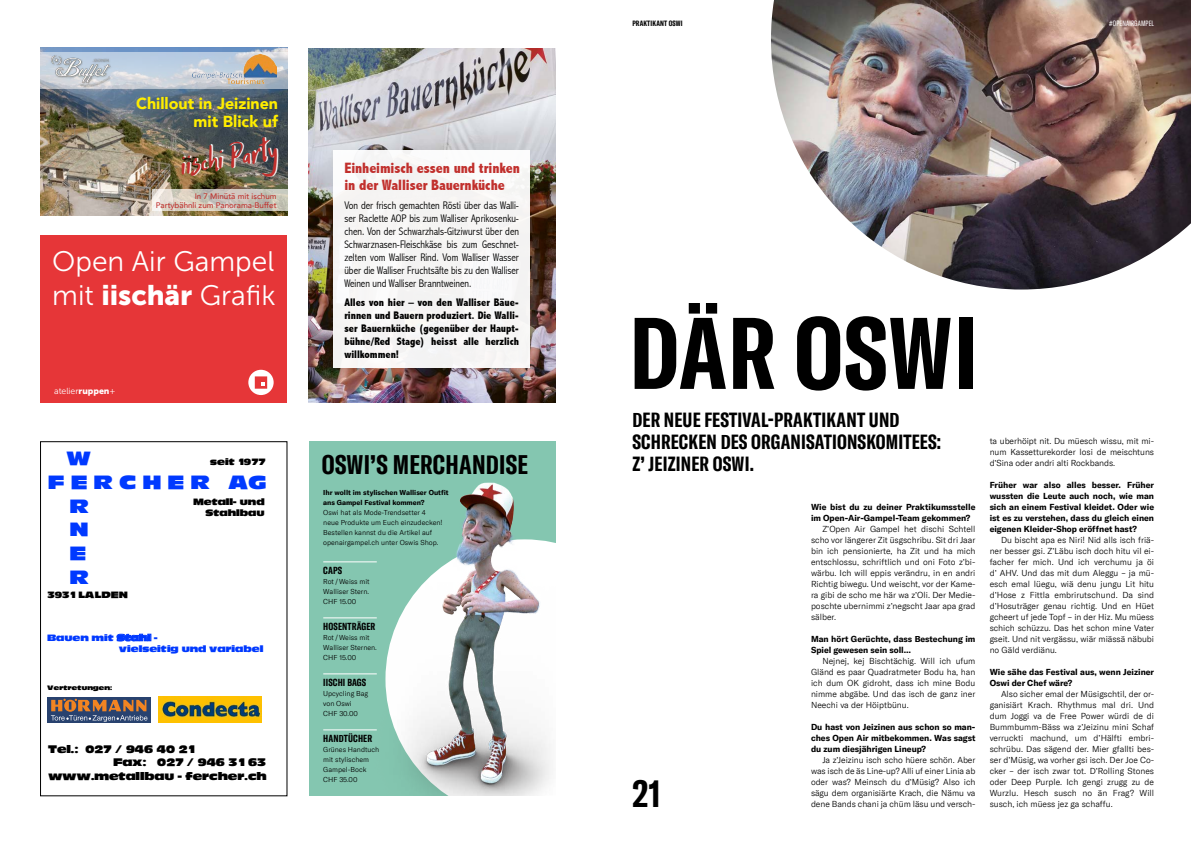
<style>
.page{position:relative;width:1191px;height:842px;background:#fff}
.page>*{position:absolute;margin:0;border:0;box-sizing:border-box;transform-origin:0 0}
.t1{font:700 extra-condensed 100px "GT America";letter-spacing:.01em;color:#000}
.t2{font:700 extra-condensed 37px "GT America";color:#000}
.t3{font:33.4px "Hitch Hike";color:#fff}
.t4{font:28.2px/33.8px "Museo Sans 300";color:#fff}
.t5{font:700 extra-condensed 26.3px "GT America";letter-spacing:.01em;color:#000}
.t6{font:700 extra-condensed 20px/22px "GT America";letter-spacing:.01em;color:#000}
.t7{font:19.1px/23.9px "Anton Bold DB";color:#0039ff}
.t8{font:900 16px/18px "Avenir";color:#ffed00;text-align:right}
.t9{font:800 condensed 15px/17px "Abadi";letter-spacing:-.005em;color:#c1302d}
.t10{font:300 condensed 11px/13px "Abadi";color:#000;text-align:justify}
.t11{font:800 condensed 11px/13px "Abadi";color:#000;text-align:justify}
.t12{font:10.9px "Anton Bold DB";color:#000}
.t13{font:700 extra-condensed 10px "GT America";letter-spacing:.015em;color:#000}
.t14{font:9.1px/11.4px "Anton Bold DB";color:#000;text-align:right}
.t15{font:9.1px/11.4px "Anton Bold DB";color:#0039ff}
.t16{font:8.8px "Museo Sans 300";color:#fff}
.t17{font:300 8.5px/11px "GT America";color:#000;text-align:justify}
.t18{font:700 8.5px/11px "GT America";color:#000}
.t19{font:500 8px/9.6px "Avenir";color:#c1302d;text-align:right}
.t20{font:700 extra-condensed 7.5px "GT America";letter-spacing:.02em;color:#000}
.t21{font:extra-condensed 7.5px "GT America";letter-spacing:.02em;color:#fff}
.t22{font:300 7px/10px "GT America";color:#000}
.t23{font:700 7px/10px "GT America";color:#000}
.t24{font:6.4px "Anton Bold DB";color:#000}
.s1{color:#c1302d}
.s2{font-family:"Museo Sans 900"}
</style>
<div class="page">
<img style="left:771px;top:0;width:420px;height:289px">
<div style="left:309px;top:442px;width:247px;height:354px;background:#84c6b0"></div>
<img style="left:373px;top:482px;width:183px;height:314px">
<svg style="left:373px;top:482px;width:99px;height:53px"></svg>
<hr style="left:323px;top:562px;width:54px;height:1px;background:#fff">
<hr style="left:323px;top:618px;width:54px;height:1px;background:#fff">
<hr style="left:323px;top:674px;width:54px;height:1px;background:#fff">
<hr style="left:323px;top:730px;width:54px;height:1px;background:#fff">
<img style="left:308px;top:48px;width:247px;height:355px">
<div style="left:334px;top:151px;width:196px;height:217px;background:#f6f5f4"></div>
<img style="left:40px;top:48px;width:247px;height:167px">
<svg style="left:40px;top:52px;width:247px;height:36px;background:#c3ceda"></svg>
<img style="left:50px;top:51px;width:66px;height:43px">
<img style="left:193px;top:55px;width:84px;height:28px">
<svg style="left:152px;top:189px;width:135px;height:22px;background:#d0cbc0"></svg>
<div style="left:40px;top:236px;width:247px;height:167px;background:#e63638"></div>
<svg style="left:248px;top:370px;width:26px;height:25px"></svg>
<svg style="left:117px;top:634px;width:34px;height:7px"></svg>
<img style="left:158px;top:697px;width:103px;height:26px">
<div style="left:47px;top:697px;width:103px;height:26px;background:#28426f"></div>
<svg style="left:51px;top:699px;width:96px;height:23px"></svg>
<h3 class="t8" style="left:136px;top:94px;width:143px">Chillout in Jeizinen mit Blick uf</h3>
<h3 class="t3" style="left:176px;top:140px;width:101px;rotate:-9deg"><span class="s1">i</span>iischi Party</h3>
<p class="t19" style="left:156px;top:191px;width:122px">In 7 Minütä mit ischum<br>Partybähnli zum Panorama-Buffet</p>
<h3 class="t4" style="left:52px;top:244px;width:225px">Open Air Gampel mit <span class="s2">iischär</span> Grafik</h3>
<p class="t16" style="left:54px;top:387px;width:63px">atelier<span class="s2">ruppen</span>+</p>
<h3 class="t7" style="left:66px;top:446px;width:26px">W</h3>
<p class="t14" style="left:210px;top:456px;width:57px">seit 1977</p>
<h3 class="t7" style="left:69px;top:470px;width:198px;text-indent:-22px">F E R C H E R AG<br>R<br>N<br>E<br>R</h3>
<p class="t14" style="left:47px;top:589px;width:82px">3931 LALDEN</p>
<p class="t14" style="left:193px;top:496px;width:73px">Metall- und<br>Stahlbau</p>
<p class="t15" style="left:119px;top:632px;width:146px;text-indent:-72px">Bauen mit Stahl -<br>vielseitig und variabel</p>
<p class="t24" style="left:47px;top:684px;width:66px">Vertretungen:</p>
<p class="t12" style="left:48px;top:743px;width:148px">Tel.: 027 / 946 40 21</p>
<p class="t12" style="left:113px;top:757px;width:154px">Fax: 027 / 946 31 63</p>
<p class="t12" style="left:48px;top:770px;width:220px">www.metallbau - fercher.ch</p>
<h3 class="t9" style="left:344px;top:159px;width:177px">Einheimisch essen und trinken in der Walliser Bauernküche</h3>
<p class="t10" style="left:344px;top:199px;width:176px">Von der frisch gemachten Rösti über das Walli&shy;ser Raclette AOP bis zum Walliser Aprikosenku&shy;chen. Von der Schwarzhals-Gitziwurst über den Schwarznasen-Fleischkäse bis zum Geschnet&shy;zelten vom Walliser Rind. Vom Walliser Wasser über die Walliser Fruchtsäfte bis zu den Walliser Weinen und Walliser Branntweinen.</p>
<p class="t11" style="left:344px;top:295px;width:176px">Alles von hier – von den Walliser Bäue&shy;rinnen und Bauern produziert. Die Walli&shy;ser Bauernküche (gegenüber der Haupt&shy;bühne/Red Stage) heisst alle herzlich willkommen!</p>
<h3 class="t5" style="left:322px;top:449px;width:207px">OSWI’S MERCHANDISE</h3>
<p class="t23" style="left:323px;top:487px;width:127px">Ihr wollt im stylischen Walliser Outfit ans Gampel Festival kommen?</p>
<p class="t22" style="left:323px;top:507px;width:121px">Oswi hat als Mode-Trendsetter 4 neue Produkte um Euch einzudecken!<br>Bestellen kannst du die Artikel auf openairgampel.ch unter Oswis Shop.</p>
<p class="t13" style="left:323px;top:564px;width:20px">CAPS</p>
<p class="t22" style="left:323px;top:576px;width:48px;text-align:justify">Rot / Weiss mit Walliser Stern.<br>CHF 15.00</p>
<p class="t13" style="left:323px;top:620px;width:54px">HOSENTRÄGER</p>
<p class="t22" style="left:323px;top:632px;width:55px">Rot / Weiss mit<br>Walliser Sternen.<br>CHF 15.00</p>
<p class="t13" style="left:323px;top:676px;width:44px">IISCHI BAGS</p>
<p class="t22" style="left:323px;top:688px;width:46px">Upcycling Bag von Oswi<br>CHF 30.00</p>
<p class="t13" style="left:323px;top:732px;width:50px">HANDTÜCHER</p>
<p class="t22" style="left:323px;top:744px;width:58px">Grünes Handtuch mit stylischem<br>Gampel-Bock<br>CHF 35.00</p>
<p class="t20" style="left:632px;top:19px;width:52px">PRAKTIKANT OSWI</p>
<p class="t21" style="left:1109px;top:19px;width:46px">#OPENAIRGAMPEL</p>
<h1 class="t1" style="left:629px;top:293px;width:349px">DÄR OSWI</h1>
<h3 class="t6" style="left:632px;top:408px;width:310px">DER NEUE FESTIVAL-PRAKTIKANT UND<br>SCHRECKEN DES ORGANISATIONSKOMITEES:<br>Z’ JEIZINER OSWI.</h3>
<h2 class="t2" style="left:632px;top:771px;width:30px">21</h2>
<p class="t18" style="left:811px;top:501px;width:166px">Wie bist du zu deiner Praktikumsstelle im Open-Air-Gampel-Team gekommen?</p>
<p class="t17" style="left:811px;top:523px;width:166px;text-indent:11px">Z’Open Air Gampel het dischi Schtell scho vor längerer Zit üsgschribu. Sit dri Jaar bin ich pensionierte, ha Zit und ha mich entschlossu, schriftlich und oni Foto z’bi&shy;wärbu. Ich will eppis verändru, in en andri Richtig biwegu. Und weischt, vor der Kame&shy;ra gibi de scho me här wa z’Oli. Der Medie&shy;poschte ubernimmi z’negscht Jaar apa grad sälber.</p>
<p class="t18" style="left:811px;top:633px;width:166px">Man hört Gerüchte, dass Bestechung im<br>Spiel gewesen sein soll…</p>
<p class="t17" style="left:811px;top:655px;width:166px;text-indent:11px">Nejnej, kej Bischtächig. Will ich ufum Gländ es paar Quadratmeter Bodu ha, han ich dum OK gidroht, dass ich mine Bodu nimme abgäbe. Und das isch de ganz iner Neechi va der Höiptbünu.</p>
<p class="t18" style="left:811px;top:721px;width:166px;text-align:justify">Du hast von Jeizinen aus schon so man&shy;ches Open Air mitbekommen. Was sagst du zum diesjährigen Lineup?</p>
<p class="t17" style="left:811px;top:754px;width:166px;text-indent:11px">Ja z’Jeizinu isch scho hüere schön. Aber was isch de äs Line-up? Alli uf einer Linia ab oder was? Meinsch du d’Müsig? Also ich sägu dem organisiärte Krach, die Nämu va dene Bands chani ja chüm läsu und versch-</p>
<p class="t17" style="left:989px;top:435px;width:166px">ta uberhöipt nit. Du müesch wissu, mit mi&shy;num Kassetturekorder losi de meischtuns d’Sina oder andri alti Rockbands.</p>
<p class="t18" style="left:989px;top:479px;width:166px;text-align:justify">Früher war also alles besser. Früher wussten die Leute auch noch, wie man sich an einem Festival kleidet. Oder wie ist es zu verstehen, dass du gleich einen eigenen Kleider-Shop eröffnet hast?</p>
<p class="t17" style="left:989px;top:534px;width:166px;text-indent:11px">Du bischt apa es Niri! Nid alls isch friä&shy;ner besser gsi. Z’Läbu isch doch hitu vil ei&shy;facher fer mich. Und ich verchumu ja öi d’ AHV. Und das mit dum Aleggu – ja mü&shy;esch emal lüegu, wiä denu jungu Lit hitu d’Hose z Fittla embrirutschund. Da sind d’Hosuträger genau richtig. Und en Hüet gcheert uf jede Topf – in der Hiz. Mu müess schich schüzzu. Das het schon mine Vater gseit. Und nit vergässu, wiär miässä näbubi no Gäld verdiänu.</p>
<p class="t18" style="left:989px;top:666px;width:166px">Wie sähe das Festival aus, wenn Jeiziner<br>Oswi der Chef wäre?</p>
<p class="t17" style="left:989px;top:688px;width:166px;text-indent:11px">Also sicher emal der Müsigschtil, der or&shy;ganisiärt Krach. Rhythmus mal dri. Und dum Joggi va de Free Power würdi de di Bummbumm-Bäss wa z’Jeizinu mini Schaf verruckti machund, um d’Hälfti embri&shy;schrübu. Das sägend der. Mier gfallti bes&shy;ser d’Müsig, wa vorher gsi isch. Der Joe Co&shy;cker – der isch zwar tot. D’Rolling Stones oder Deep Purple. Ich gengi zrugg zu de Wurzlu. Hesch susch no än Frag? Will susch, ich müess jez ga schaffu.</p>
</div>
